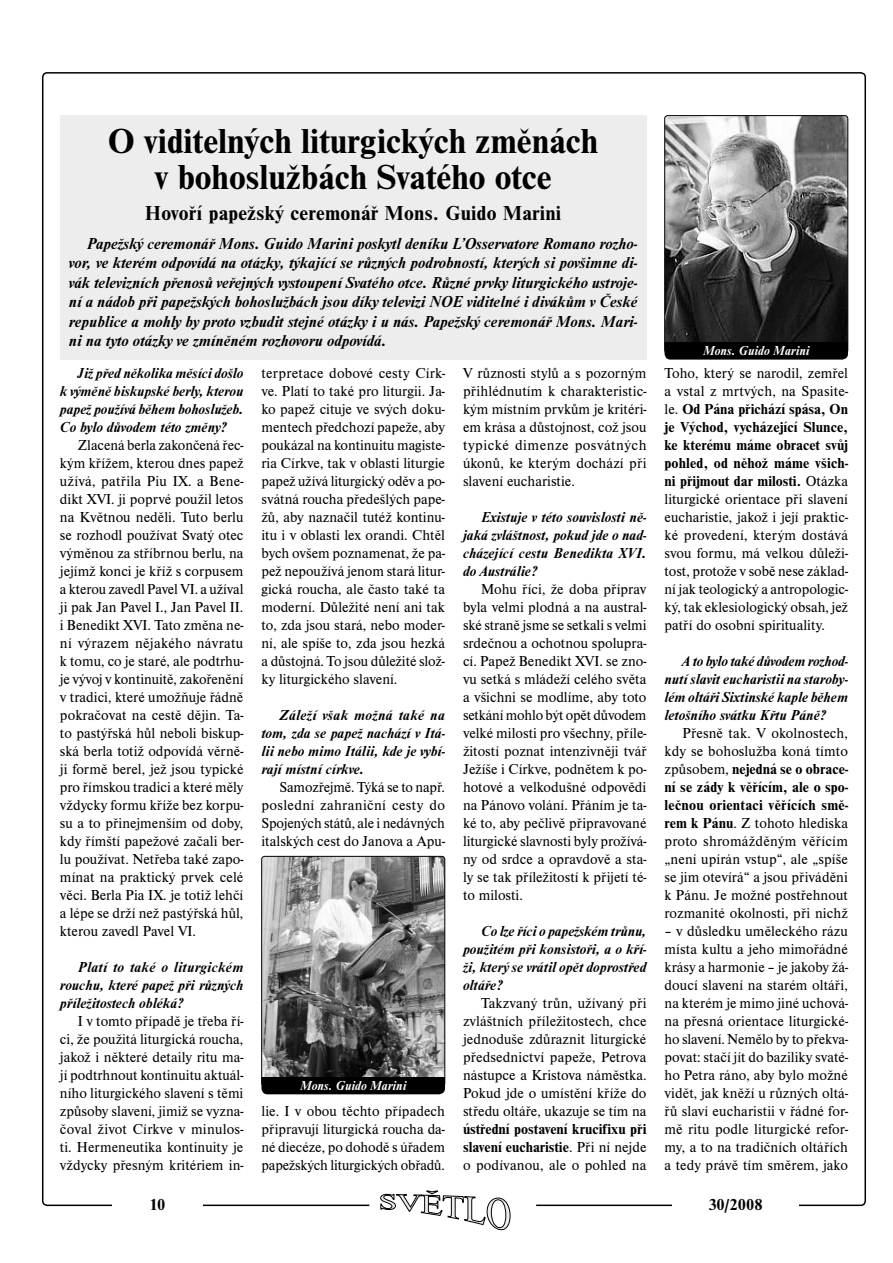
<style>
.page{position:relative;width:893px;height:1263px;background:#fff}
.page>*{position:absolute;margin:0;border:0;box-sizing:border-box;transform-origin:0 0}
.t1{font:700 36px/36px "Nimbus Rom DEE";color:#000;text-align:center}
.t2{font:700 21px "Nimbus Rom DEE";letter-spacing:.01em;color:#000}
.t3{font:italic 700 16.5px/19.5px "Nimbus Rom DEE";color:#000;text-align:justify}
.t4{font:700 16.5px "Nimbus Rom DEE";color:#000}
.t5{font:15px/18px "Nimbus Rom DEE";color:#000;text-align:justify}
.t6{font:italic 700 15px/18px "Nimbus Rom DEE";color:#000;text-align:justify}
.t7{font:700 15px/18px "Nimbus Rom DEE";color:#000;text-align:justify}
.t8{font:italic 700 13.5px "Nimbus Rom DEE";color:#fff}
.s1{font-weight:400}
.s2{font-weight:700}
</style>
<div class="page">
<svg style="left:380px;top:1190px;width:131px;height:41px"></svg>
<div style="left:60px;top:115px;width:586px;height:245px;background:#ededed"></div>
<img style="left:666px;top:117px;width:180px;height:225px">
<div style="left:664px;top:115px;width:184px;height:238px;border:1px solid #000;border-radius:3px"></div>
<img style="left:263px;top:856px;width:182px;height:221px">
<div style="left:261px;top:856px;width:184px;height:231px;border:1px solid #000;border-radius:3px"></div>
<div style="left:664px;top:342px;width:184px;height:18px;background:#000"></div>
<div style="left:261px;top:1077px;width:184px;height:17px;background:#000"></div>
<h1 class="t1" style="left:108px;top:126px;width:491px">O viditelných liturgických změnách v bohoslužbách Svatého otce</h1>
<h2 class="t2" style="left:145px;top:205px;width:417px">Hovoří papežský ceremonář Mons. Guido Marini</h2>
<p class="t3" style="left:69px;top:235px;width:570px;text-indent:18px">Papežský ceremonář Mons. Guido Marini poskytl deníku L’Osservatore Romano rozho&shy;vor, ve kterém odpovídá na otázky, týkající se různých podrobností, kterých si povšimne di&shy;vák televizních přenosů veřejných vystoupení Svatého otce. Různé prvky liturgického ustroje&shy;ní a nádob při papežských bohoslužbách jsou díky televizi NOE viditelné i divákům v České republice a mohly by proto vzbudit stejné otázky i u nás. Papežský ceremonář Mons. Mari&shy;ni na tyto otázky ve zmíněném rozhovoru odpovídá.</p>
<p class="t6" style="left:60px;top:365px;width:185px;text-indent:18px">Již před několika měsíci došlo k výměně biskupské berly, kterou papež používá během bohoslužeb.<br>Co bylo důvodem této změny?</p>
<p class="t5" style="left:60px;top:437px;width:185px;text-indent:18px">Zlacená berla zakončená řec&shy;kým křížem, kterou dnes papež užívá, patřila Piu IX. a Bene&shy;dikt XVI. ji poprvé použil letos na Květnou neděli. Tuto berlu se rozhodl používat Svatý otec výměnou za stříbrnou berlu, na jejímž konci je kříž s corpusem a kterou zavedl Pavel VI. a užíval ji pak Jan Pavel I., Jan Pavel II. i Benedikt XVI. Tato změna ne&shy;ní výrazem nějakého návratu k tomu, co je staré, ale podtrhu&shy;je vývoj v kontinuitě, zakořenění v tradici, které umožňuje řádně pokračovat na cestě dějin. Ta&shy;to pastýřská hůl neboli biskup&shy;ská berla totiž odpovídá věrně&shy;ji formě berel, jež jsou typické pro římskou tradici a které měly vždycky formu kříže bez korpu&shy;su a to přinejmenším od doby, kdy římští papežové začali ber&shy;lu používat. Netřeba také zapo&shy;mínat na praktický prvek celé věci. Berla Pia IX. je totiž lehčí a lépe se drží než pastýřská hůl, kterou zavedl Pavel VI.</p>
<p class="t6" style="left:60px;top:959px;width:185px;text-indent:18px">Platí to také o liturgickém rouchu, které papež při různých příležitostech obléká?</p>
<p class="t5" style="left:60px;top:1013px;width:185px;text-indent:18px">I v tomto případě je třeba ří&shy;ci, že použitá liturgická roucha, jakož i některé detaily ritu ma&shy;jí podtrhnout kontinuitu aktuál&shy;ního liturgického slavení s těmi způsoby slavení, jimiž se vyzna&shy;čoval život Církve v minulos&shy;ti. Hermeneutika kontinuity je vždycky přesným kritériem in-</p>
<p class="t5" style="left:261px;top:365px;width:185px">terpretace dobové cesty Círk&shy;ve. Platí to také pro liturgii. Ja&shy;ko papež cituje ve svých doku&shy;mentech předchozí papeže, aby poukázal na kontinuitu magiste&shy;ria Církve, tak v oblasti liturgie papež užívá liturgický oděv a po&shy;svátná roucha předešlých pape&shy;žů, aby naznačil tutéž kontinu&shy;itu i v oblasti lex orandi. Chtěl bych ovšem poznamenat, že pa&shy;pež nepoužívá jenom stará litur&shy;gická roucha, ale často také ta moderní. Důležité není ani tak to, zda jsou stará, nebo moder&shy;ní, ale spíše to, zda jsou hezká a důstojná. To jsou důležité slož&shy;ky liturgického slavení.</p>
<p class="t6" style="left:261px;top:707px;width:185px;text-indent:18px">Záleží však možná také na tom, zda se papež nachází v Itá&shy;lii nebo mimo Itálii, kde je vybí&shy;rají místní církve.</p>
<p class="t5" style="left:261px;top:779px;width:185px;text-indent:18px">Samozřejmě. Týká se to např. poslední zahraniční cesty do Spojených států, ale i nedávných italských cest do Janova a Apu-</p>
<p class="t8" style="left:300px;top:1080px;width:108px">Mons. Guido Marini</p>
<p class="t5" style="left:261px;top:1103px;width:185px">lie. I v obou těchto případech připravují liturgická roucha da&shy;né diecéze, po dohodě s úřadem papežských liturgických obřadů.</p>
<p class="t5" style="left:463px;top:365px;width:185px">V různosti stylů a s pozorným přihlédnutím k charakteristic&shy;kým místním prvkům je kritéri&shy;em krása a důstojnost, což jsou typické dimenze posvátných úkonů, ke kterým dochází při slavení eucharistie.</p>
<p class="t6" style="left:463px;top:509px;width:185px;text-indent:18px">Existuje v této souvislosti ně&shy;jaká zvláštnost, pokud jde o nad&shy;cházející cestu Benedikta XVI. do Austrálie?</p>
<p class="t5" style="left:463px;top:581px;width:185px;text-indent:18px">Mohu říci, že doba příprav byla velmi plodná a na austral&shy;ské straně jsme se setkali s velmi srdečnou a ochotnou spolupra&shy;cí. Papež Benedikt XVI. se zno&shy;vu setká s mládeží celého světa a všichni se modlíme, aby toto setkání mohlo být opět důvodem velké milosti pro všechny, příle&shy;žitostí poznat intenzivněji tvář Ježíše i Církve, podnětem k po&shy;hotové a velkodušné odpovědi na Pánovo volání. Přáním je ta&shy;ké to, aby pečlivě připravované liturgické slavnosti byly prožívá&shy;ny od srdce a opravdově a sta&shy;ly se tak příležitostí k přijetí té&shy;to milosti.</p>
<p class="t6" style="left:463px;top:923px;width:185px;text-indent:18px">Co lze říci o papežském trůnu, použitém při konsistoři, a o kří&shy;ži, který se vrátil opět doprostřed oltáře?</p>
<p class="t5" style="left:463px;top:995px;width:185px;text-indent:18px">Takzvaný trůn, užívaný při zvláštních příležitostech, chce jednoduše zdůraznit liturgické předsednictví papeže, Petrova nástupce a Kristova náměstka.<br>Pokud jde o umístění kříže do středu oltáře, ukazuje se tím na</p>
<p class="t7" style="left:463px;top:1121px;width:185px">ústřední postavení krucifixu při slavení eucharistie<span class="s1">. Při ní nejde o podívanou, ale o pohled na</span></p>
<p class="t8" style="left:703px;top:346px;width:108px">Mons. Guido Marini</p>
<p class="t5" style="left:664px;top:365px;width:185px">Toho, který se narodil, zemřel a vstal z mrtvých, na Spasite&shy;le. <span class="s2">Od Pána přichází spása, On je Východ, vycházející Slunce, ke kterému máme obracet svůj pohled, od něhož máme všich&shy;ni přijmout dar milosti.</span> Otázka liturgické orientace při slavení eucharistie, jakož i její praktic&shy;ké provedení, kterým dostává svou formu, má velkou důleži&shy;tost, protože v sobě nese základ&shy;ní jak teo logický a antropologic&shy;ký, tak eklesiologický obsah, jež patří do osobní spirituality.</p>
<p class="t6" style="left:664px;top:653px;width:185px;text-indent:18px">A to bylo také důvodem rozhod&shy;nutí slavit eucharistii na staroby&shy;lém oltáři Sixtinské kaple během letošního svátku Křtu Páně?</p>
<p class="t5" style="left:664px;top:725px;width:185px;text-indent:18px">Přesně tak. V okolnostech, kdy se bohoslužba koná tímto způsobem, <span class="s2">nejedná se o obrace&shy;ní se zády k věřícím, ale o spo&shy;lečnou orientaci věřících smě&shy;rem k Pánu</span>. Z tohoto hlediska proto shromážděným věřícím „není upírán vstup“, ale „spíše se jim otevírá“ a jsou přiváděni k Pánu. Je možné postřehnout rozmanité okolnosti, při nichž</p>
<p class="t5" style="left:664px;top:923px;width:185px">– v důsledku uměleckého rázu místa kultu a jeho mimořádné krásy a harmonie – je jakoby žá&shy;doucí slavení na starém oltáři, na kterém je mimo jiné uchová&shy;na přesná orientace liturgické&shy;ho slavení. Nemělo by to překva&shy;povat: stačí jít do baziliky svaté&shy;ho Petra ráno, aby bylo možné vidět, jak kněží u různých oltá&shy;řů slaví eucharistii v řádné for&shy;mě ritu podle liturgické refor&shy;my, a to na tradičních oltářích a tedy právě tím směrem, jako</p>
<p class="t4" style="left:150px;top:1198px;width:17px">10</p>
<p class="t4" style="left:708px;top:1198px;width:56px">30/2008</p>
</div>
